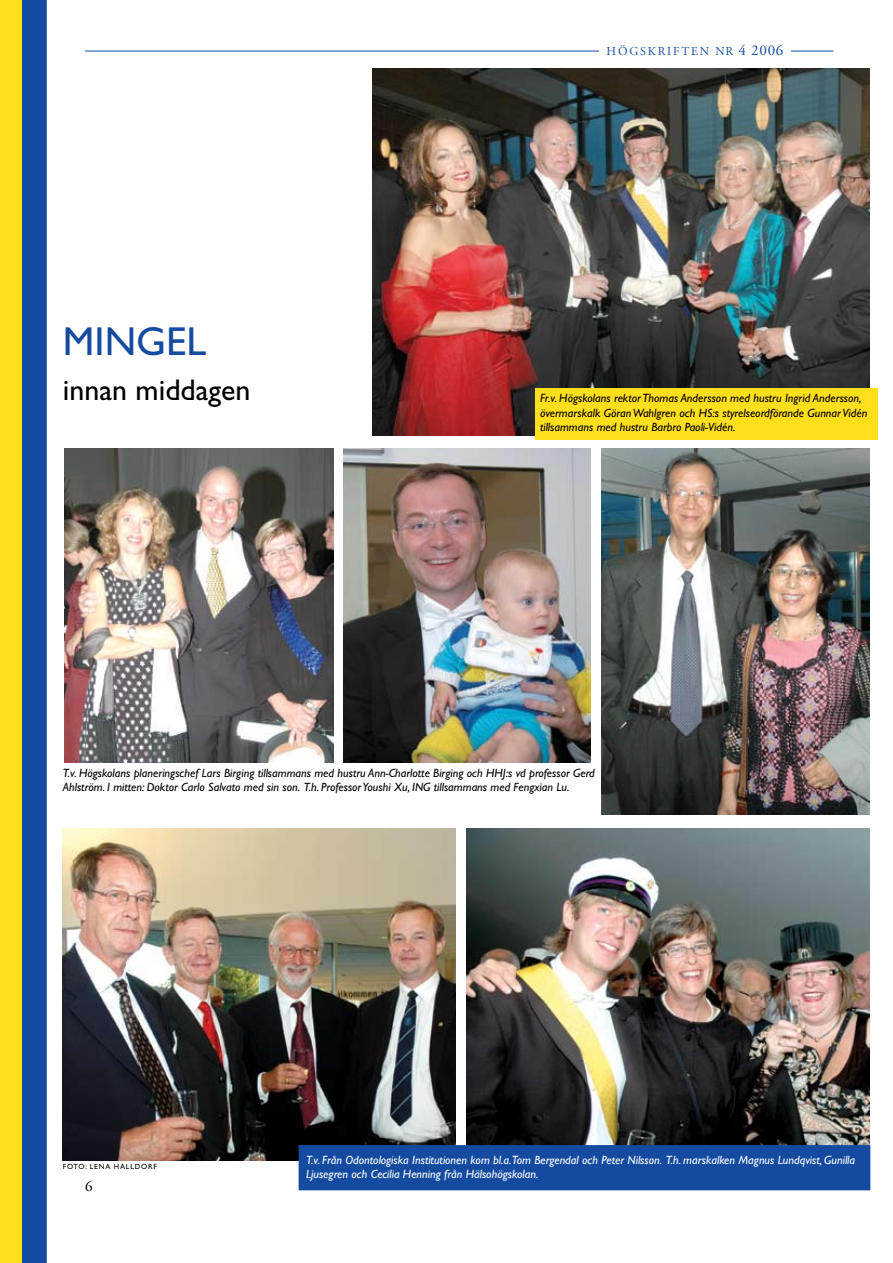
<style>
.page{position:relative;width:893px;height:1263px;background:#fff}
.page>*{position:absolute;margin:0;border:0;box-sizing:border-box;transform-origin:0 0}
.t1{font:40.5px "Gill Sans";color:#144ba0}
.t2{font:30px "Gill Sans";color:#000}
.t3{font:italic 12px/14.4px "Gill Sans";color:#000}
.t4{font:italic 12px/14.4px "Gill Sans";color:#fff}
.t5{font:12px "Adobe Garamond";letter-spacing:.15em;color:#144ba0}
.t6{font:7.5px "Gill Sans";color:#000}
.s1{font-size:15px}
</style>
<div class="page">
<hr style="left:85px;top:51px;width:748px;height:1px;background:#144ba0">
<div style="left:599px;top:44px;width:192px;height:20px;background:#fff"></div>
<img style="left:466px;top:828px;width:404px;height:317px">
<img style="left:372px;top:68px;width:498px;height:368px">
<img style="left:343px;top:449px;width:247px;height:314px">
<svg style="left:0;top:0;width:47px;height:1263px;background:#839162"></svg>
<img style="left:65px;top:449px;width:268px;height:314px">
<img style="left:601px;top:449px;width:269px;height:365px">
<img style="left:63px;top:828px;width:393px;height:333px">
<div style="left:536px;top:388px;width:342px;height:52px;background:#ffdf1b"></div>
<div style="left:299px;top:1146px;width:571px;height:43px;background:#144ba0"></div>
<div style="left:299px;top:1145px;width:571px;height:45px;border:2px solid #144ba0"></div>
<h1 class="t1" style="left:63px;top:318px;width:145px">MINGEL</h1>
<h2 class="t2" style="left:63px;top:372px;width:189px">innan middagen</h2>
<p class="t5" style="left:607px;top:44px;width:178px">HÖGSKRIFTEN NR <span class="s1">4 2006</span></p>
<p class="t3" style="left:540px;top:391px;width:329px">Fr.v. Högskolans rektor Thomas Andersson med hustru Ingrid Andersson, övermarskalk Göran Wahlgren och HS:s styrelseordförande Gunnar Vidén tillsammans med hustru Barbro Paoli-Vidén.</p>
<p class="t3" style="left:63px;top:765px;width:533px">T.v. Högskolans planeringschef Lars Birging tillsammans med hustru Ann-Charlotte Birging och HHJ:s vd professor Gerd<br>Ahlström. I mitten: Doktor Carlo Salvato med sin son. T.h. Professor Youshi Xu, ING tillsammans med Fengxian Lu.</p>
<p class="t6" style="left:63px;top:1162px;width:11px">Foto</p>
<p class="t6" style="left:85px;top:1162px;width:11px">: lena</p>
<p class="t6" style="left:114px;top:1162px;width:7px">halldorf</p>
<p class="t4" style="left:306px;top:1152px;width:550px">T.v. Från Odontologiska Institutionen kom bl.a.Tom Bergendal och Peter Nilsson. T.h. marskalken Magnus Lundqvist, Gunilla<br>Ljusegren och Cecilia Henning från Hälsohögskolan.</p>
</div>
